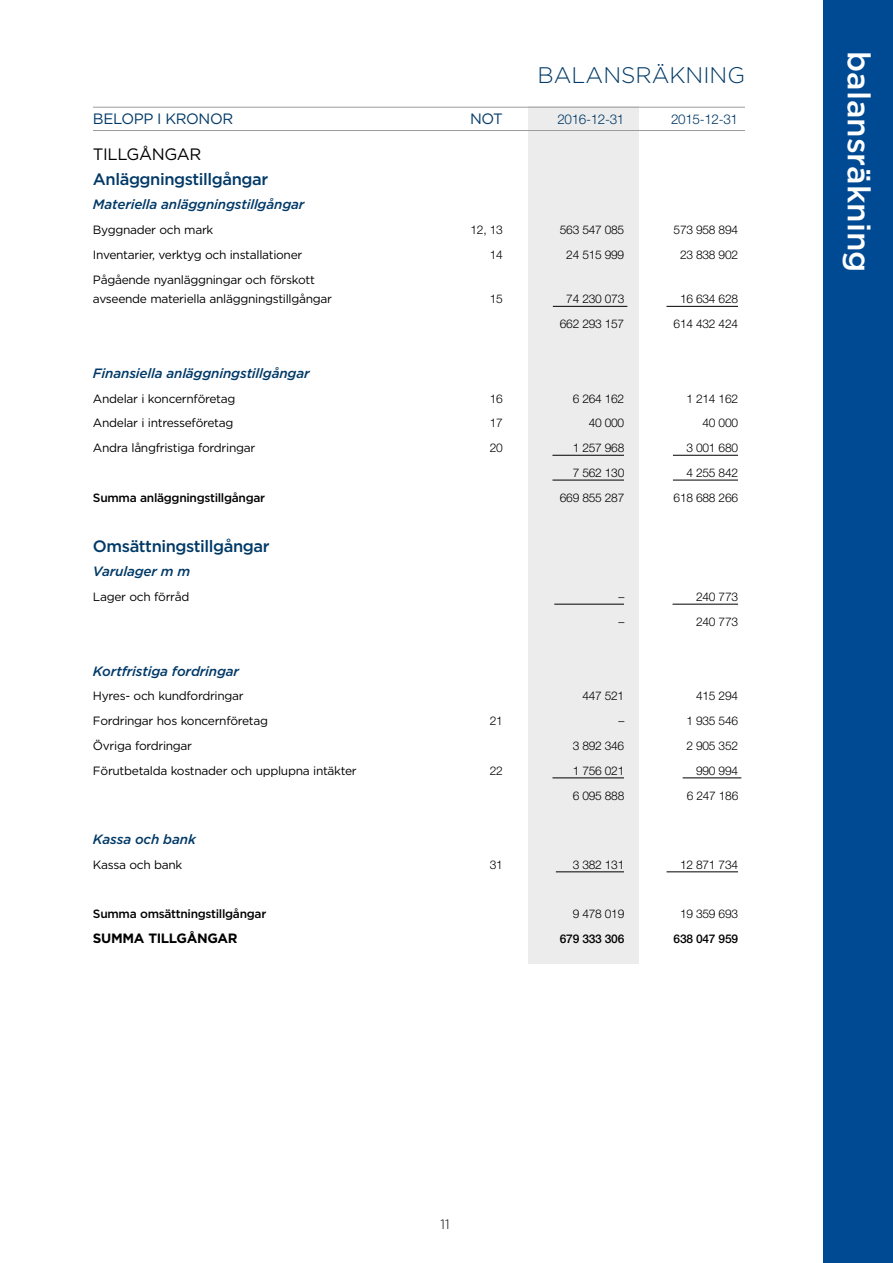
<style>
.page{position:relative;width:893px;height:1263px;background:#fff}
.page>*{position:absolute;margin:0;border:0;box-sizing:border-box;transform-origin:0 0}
.t1{font:500 31.5px "Gotham HTF";color:#fff}
.t2{font:300 22.5px "Gotham HTF";color:#003967}
.t3{font:500 16.5px "Gotham HTF";letter-spacing:-.025em;color:#003967}
.t4{font:16.5px "Gotham HTF";letter-spacing:-.025em;color:#000}
.t5{font:15px "Gotham HTF";letter-spacing:-.025em;color:#003967}
.t6{font:italic 500 13.5px "Gotham HTF";letter-spacing:-.01em;color:#003967}
.t7{font:300 13.5px "Helvetica Neue";letter-spacing:-.025em;color:#003967}
.t8{font:700 13.5px "Gotham HTF";letter-spacing:-.025em;color:#000}
.t9{font:300 13.5px "Gotham HTF";color:#000}
.t10{font:12px/19.5px "Gotham HTF";letter-spacing:-.025em;color:#000}
.t11{font:300 12px "Helvetica Neue";letter-spacing:-.025em;color:#000}
.t12{font:500 12px "Gotham HTF";letter-spacing:-.025em;color:#000}
.t13{font:500 12px "Helvetica Neue";letter-spacing:-.025em;color:#000}
</style>
<div class="page">
<div style="left:528px;top:106px;width:111px;height:858px;background:#ececec"></div>
<div style="left:824px;top:0;width:69px;height:1263px;background:#004993"></div>
<hr style="left:93px;top:107px;width:652px;height:1px;background:#9c9c9d">
<hr style="left:93px;top:130px;width:652px;height:1px;background:#9c9c9d">
<hr style="left:553px;top:306px;width:74px;height:1px;background:#000">
<hr style="left:666px;top:306px;width:72px;height:1px;background:#000">
<hr style="left:552px;top:455px;width:72px;height:1px;background:#000">
<hr style="left:673px;top:455px;width:65px;height:1px;background:#000">
<hr style="left:552px;top:480px;width:72px;height:1px;background:#000">
<hr style="left:673px;top:480px;width:65px;height:1px;background:#000">
<hr style="left:554px;top:604px;width:70px;height:1px;background:#000">
<hr style="left:672px;top:604px;width:66px;height:1px;background:#000">
<hr style="left:552px;top:777px;width:72px;height:1px;background:#000">
<hr style="left:683px;top:777px;width:58px;height:1px;background:#000">
<hr style="left:556px;top:871px;width:68px;height:1px;background:#000">
<hr style="left:666px;top:871px;width:72px;height:1px;background:#000">
<h2 class="t2" style="left:538px;top:62px;width:209px">BALANSRÄKNING</h2>
<h1 class="t1" style="left:877px;top:51px;width:223px;rotate:90deg">balansräkning</h1>
<p class="t5" style="left:93px;top:111px;width:142px">BELOPP I KRONOR</p>
<p class="t5" style="left:470px;top:111px;width:34px">NOT</p>
<p class="t7" style="left:557px;top:111px;width:69px">2016-12-31</p>
<p class="t7" style="left:671px;top:111px;width:69px">2015-12-31</p>
<h3 class="t4" style="left:93px;top:145px;width:110px">TILLGÅNGAR</h3>
<h3 class="t3" style="left:93px;top:169px;width:177px">Anläggningstillgångar</h3>
<p class="t6" style="left:93px;top:197px;width:213px">Materiella anläggningstillgångar</p>
<p class="t10" style="left:93px;top:220px;width:122px">Byggnader och mark</p>
<p class="t11" style="left:471px;top:223px;width:34px">12, 13</p>
<p class="t11" style="left:560px;top:223px;width:66px">563 547 085</p>
<p class="t11" style="left:674px;top:223px;width:66px">573 958 894</p>
<p class="t10" style="left:93px;top:245px;width:211px">Inventarier, verktyg och installationer</p>
<p class="t11" style="left:490px;top:247px;width:15px">14</p>
<p class="t11" style="left:566px;top:247px;width:60px">24 515 999</p>
<p class="t11" style="left:680px;top:247px;width:60px">23 838 902</p>
<p class="t10" style="left:93px;top:270px;width:241px">Pågående nyanläggningar och förskott avseende materiella anläggningstillgångar</p>
<p class="t11" style="left:490px;top:292px;width:15px">15</p>
<p class="t11" style="left:566px;top:292px;width:60px">74 230 073</p>
<p class="t11" style="left:680px;top:292px;width:60px">16 634 628</p>
<p class="t11" style="left:560px;top:317px;width:66px">662 293 157</p>
<p class="t11" style="left:674px;top:317px;width:66px">614 432 424</p>
<p class="t6" style="left:93px;top:365px;width:218px">Finansiella anläggningstillgångar</p>
<p class="t10" style="left:93px;top:388px;width:144px">Andelar i koncernföretag</p>
<p class="t11" style="left:490px;top:391px;width:15px">16</p>
<p class="t11" style="left:573px;top:391px;width:53px">6 264 162</p>
<p class="t11" style="left:686px;top:391px;width:53px">1 214 162</p>
<p class="t10" style="left:93px;top:413px;width:142px">Andelar i intresseföretag</p>
<p class="t11" style="left:490px;top:416px;width:15px">17</p>
<p class="t11" style="left:589px;top:416px;width:37px">40 000</p>
<p class="t11" style="left:702px;top:416px;width:37px">40 000</p>
<p class="t10" style="left:93px;top:438px;width:164px">Andra långfristiga fordringar</p>
<p class="t11" style="left:490px;top:441px;width:15px">20</p>
<p class="t11" style="left:573px;top:441px;width:53px">1 257 968</p>
<p class="t11" style="left:686px;top:441px;width:53px">3 001 680</p>
<p class="t11" style="left:573px;top:465px;width:53px">7 562 130</p>
<p class="t11" style="left:686px;top:465px;width:53px">4 255 842</p>
<p class="t12" style="left:93px;top:491px;width:174px">Summa anläggningstillgångar</p>
<p class="t11" style="left:560px;top:490px;width:66px">669 855 287</p>
<p class="t11" style="left:674px;top:490px;width:66px">618 688 266</p>
<h3 class="t3" style="left:93px;top:536px;width:178px">Omsättningstillgångar</h3>
<p class="t6" style="left:93px;top:564px;width:99px">Varulager m m</p>
<p class="t10" style="left:93px;top:587px;width:98px">Lager och förråd</p>
<p class="t11" style="left:618px;top:589px;width:7px">–</p>
<p class="t11" style="left:696px;top:589px;width:43px">240 773</p>
<p class="t11" style="left:618px;top:614px;width:7px">–</p>
<p class="t11" style="left:696px;top:614px;width:43px">240 773</p>
<p class="t6" style="left:93px;top:663px;width:148px">Kortfristiga fordringar</p>
<p class="t10" style="left:93px;top:686px;width:152px">Hyres- och kundfordringar</p>
<p class="t11" style="left:582px;top:689px;width:43px">447 521</p>
<p class="t11" style="left:696px;top:689px;width:43px">415 294</p>
<p class="t10" style="left:93px;top:711px;width:177px">Fordringar hos koncernföretag</p>
<p class="t11" style="left:490px;top:714px;width:15px">21</p>
<p class="t11" style="left:618px;top:714px;width:7px">–</p>
<p class="t11" style="left:686px;top:714px;width:53px">1 935 546</p>
<p class="t10" style="left:93px;top:736px;width:101px">Övriga fordringar</p>
<p class="t11" style="left:573px;top:738px;width:53px">3 892 346</p>
<p class="t11" style="left:686px;top:738px;width:53px">2 905 352</p>
<p class="t10" style="left:93px;top:761px;width:265px">Förutbetalda kostnader och upplupna intäkter</p>
<p class="t11" style="left:490px;top:763px;width:15px">22</p>
<p class="t11" style="left:573px;top:763px;width:53px">1 756 021</p>
<p class="t11" style="left:696px;top:763px;width:43px">990 994</p>
<p class="t11" style="left:573px;top:788px;width:53px">6 095 888</p>
<p class="t11" style="left:687px;top:788px;width:53px">6 247 186</p>
<p class="t6" style="left:93px;top:831px;width:104px">Kassa och bank</p>
<p class="t10" style="left:93px;top:855px;width:91px">Kassa och bank</p>
<p class="t11" style="left:490px;top:857px;width:15px">31</p>
<p class="t11" style="left:573px;top:857px;width:53px">3 382 131</p>
<p class="t11" style="left:680px;top:857px;width:60px">12 871 734</p>
<p class="t12" style="left:93px;top:907px;width:175px">Summa omsättningstillgångar</p>
<p class="t11" style="left:573px;top:907px;width:53px">9 478 019</p>
<p class="t11" style="left:680px;top:907px;width:60px">19 359 693</p>
<p class="t8" style="left:93px;top:931px;width:146px">SUMMA TILLGÅNGAR</p>
<p class="t13" style="left:560px;top:932px;width:66px">679 333 306</p>
<p class="t13" style="left:674px;top:932px;width:66px">638 047 959</p>
<p class="t9" style="left:441px;top:1217px;width:11px">11</p>
</div>
